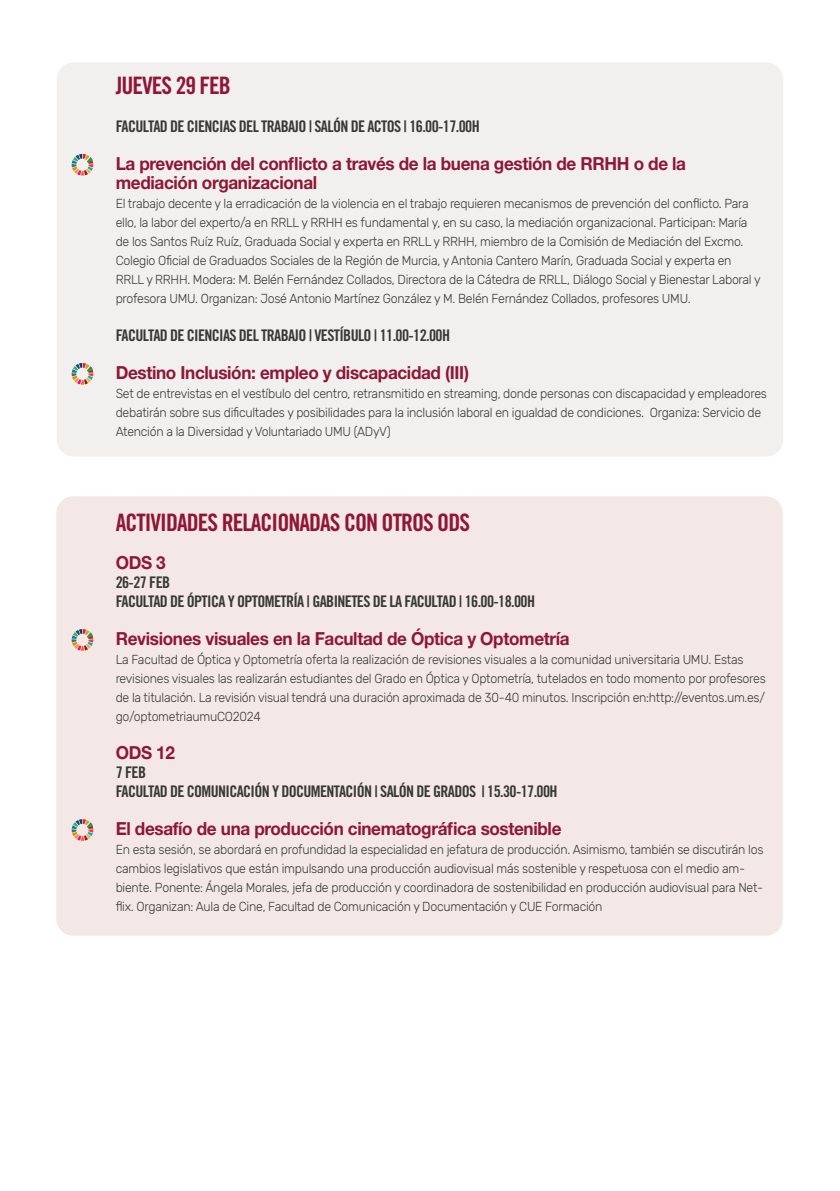
<style>
.page{position:relative;width:840px;height:1191px;background:#fff}
.page>*{position:absolute;margin:0;border:0;box-sizing:border-box;transform-origin:0 0}
.t1{font:24px "Trade Gothic LT Std Bd Cn 20";letter-spacing:-.04em;color:#8e1737}
.t2{font:700 18px/19px "Helvetica Neue LT Std";letter-spacing:-.02em;color:#8e1737;scale:.95 1}
.texto_normal{font:16px "Trade Gothic LT Std Bd Cn 20";letter-spacing:-.04em;color:#383935}
.t3{font:300 13px/19px "Rubik";letter-spacing:-.02em;color:#383935;scale:.95 1}
</style>
<div class="page">
<div style="left:56px;top:496px;width:726px;height:439px;background:#f4e8e7;border-radius:17px"></div>
<div style="left:57px;top:62px;width:725px;height:394px;background:#f2efef;border-radius:17px"></div>
<svg style="left:72px;top:154px;width:21px;height:22px"></svg>
<svg style="left:72px;top:363px;width:21px;height:22px"></svg>
<svg style="left:72px;top:629px;width:21px;height:22px"></svg>
<svg style="left:72px;top:819px;width:21px;height:22px"></svg>
<p class="t1" style="left:116px;top:70px;width:117px">JUEVES 29 FEB</p>
<p class="texto_normal" style="left:116px;top:116px;width:365px">FACULTAD DE CIENCIAS DEL TRABAJO | SALÓN DE ACTOS | 16.00-17.00H</p>
<p class="t2" style="left:116px;top:153px;width:601px">La prevención del conflicto a través de la buena gestión de RRHH o de la mediación organizacional</p>
<p class="t3" style="left:116px;top:194px;width:680px">El trabajo decente y la erradicación de la violencia en el trabajo requieren mecanismos de prevención del conflicto. Para ello, la labor del experto/a en RRLL y RRHH es fundamental y, en su caso, la mediación organizacional. Participan: María de los Santos Ruíz Ruíz, Graduada Social y experta en RRLL y RRHH, miembro de la Comisión de Mediación del Excmo.<br>Colegio Oficial de Graduados Sociales de la Región de Murcia, y Antonia Cantero Marín, Graduada Social y experta en RRLL y RRHH. Modera: M. Belén Fernández Collados, Directora de la Cátedra de RRLL, Diálogo Social y Bienestar Laboral y profesora UMU. Organizan: José Antonio Martínez González y M. Belén Fernández Collados, profesores UMU.</p>
<p class="texto_normal" style="left:116px;top:325px;width:335px">FACULTAD DE CIENCIAS DEL TRABAJO | VESTÍBULO | 11.00-12.00H</p>
<p class="t2" style="left:116px;top:362px;width:373px">Destino Inclusión: empleo y discapacidad (III)</p>
<p class="t3" style="left:116px;top:384px;width:686px">Set de entrevistas en el vestíbulo del centro, retransmitido en streaming, donde personas con discapacidad y empleadores debatirán sobre sus dificultades y posibilidades para la inclusión laboral en igualdad de condiciones. Organiza: Servicio de<br>Atención a la Diversidad y Voluntariado UMU (ADyV)</p>
<p class="t1" style="left:116px;top:507px;width:355px">ACTIVIDADES RELACIONADAS CON OTROS ODS</p>
<p class="t2" style="left:116px;top:552px;width:54px">ODS 3</p>
<p class="texto_normal" style="left:116px;top:572px;width:56px">26-27 FEB</p>
<p class="texto_normal" style="left:116px;top:591px;width:420px">FACULTAD DE ÓPTICA Y OPTOMETRÍA | GABINETES DE LA FACULTAD | 16.00-18.00H</p>
<p class="t2" style="left:116px;top:628px;width:479px">Revisiones visuales en la Facultad de Óptica y Optometría</p>
<p class="t3" style="left:116px;top:650px;width:685px">La Facultad de Óptica y Optometría oferta la realización de revisiones visuales a la comunidad universitaria UMU. Estas revisiones visuales las realizarán estudiantes del Grado en Óptica y Optometría, tutelados en todo momento por profesores de la titulación. La revisión visual tendrá una duración aproximada de 30-40 minutos. Inscripción en:http://eventos.um.es/ go/optometriaumuCO2024</p>
<p class="t2" style="left:116px;top:742px;width:64px">ODS 12</p>
<p class="texto_normal" style="left:116px;top:762px;width:32px">7 FEB</p>
<p class="texto_normal" style="left:116px;top:781px;width:443px">FACULTAD DE COMUNICACIÓN Y DOCUMENTACIÓN | SALÓN DE GRADOS | 15.30-17.00H</p>
<p class="t2" style="left:116px;top:818px;width:470px">El desafío de una producción cinematográfica sostenible</p>
<p class="t3" style="left:116px;top:840px;width:683px">En esta sesión, se abordará en profundidad la especialidad en jefatura de producción. Asimismo, también se discutirán los cambios legislativos que están impulsando una producción audiovisual más sostenible y respetuosa con el medio am&shy;biente. Ponente: Ángela Morales, jefa de producción y coordinadora de sostenibilidad en producción audiovisual para Net&shy;flix. Organizan: Aula de Cine, Facultad de Comunicación y Documentación y CUE Formación</p>
</div>
